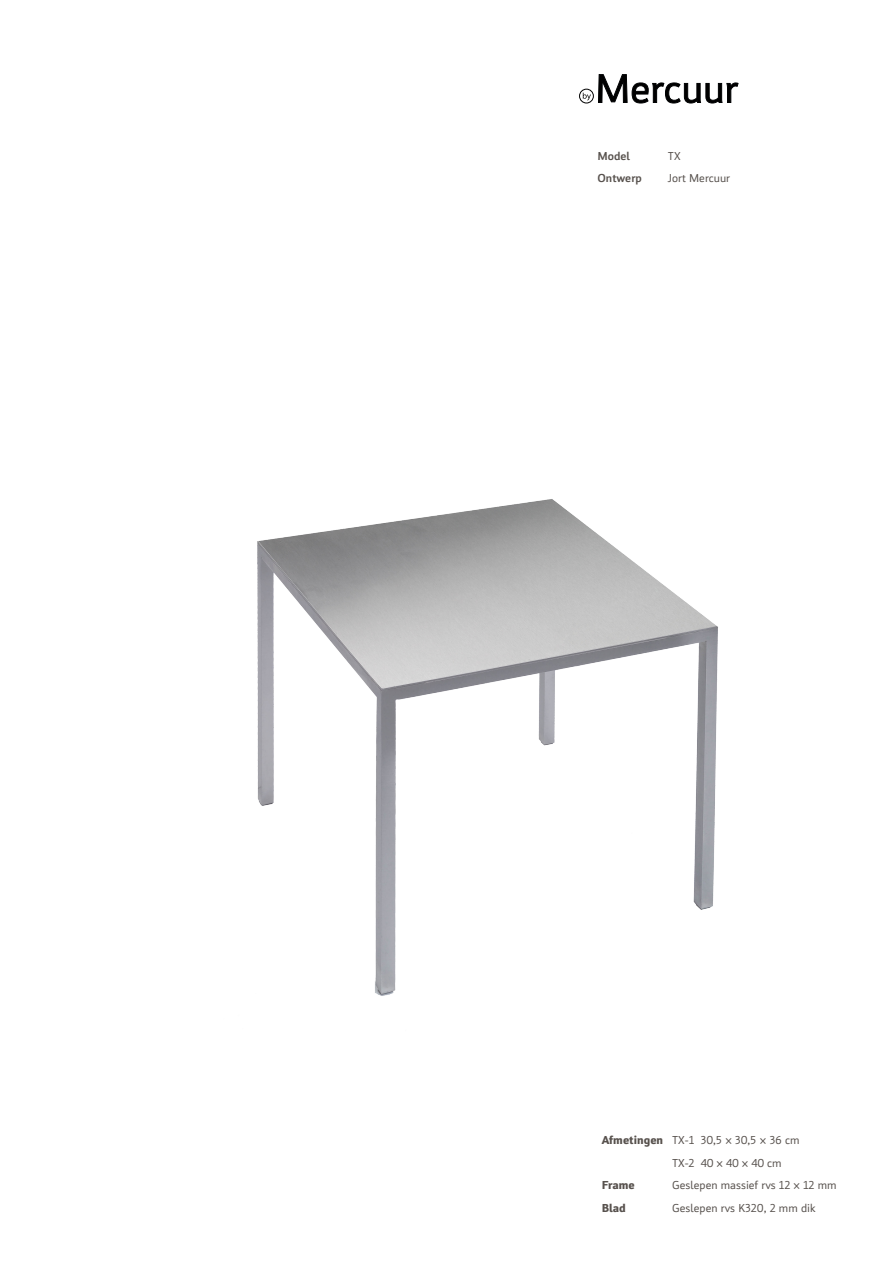
<style>
.page{position:relative;width:893px;height:1263px;background:#fff}
.page>*{position:absolute;margin:0;border:0;box-sizing:border-box;transform-origin:0 0}
.t1{font:12px "Insider";color:#57514d}
.t2{font:500 12px "Insider";color:#57514d}
.t3{font:700 12px "Insider";color:#57514d}
.s1{font-weight:700}
</style>
<div class="page">
<img style="left:257px;top:499px;width:461px;height:497px">
<div style="left:579px;top:89px;width:15px;height:14px;border:1px solid #000;border-radius:50%"></div>
<svg style="left:598px;top:74px;width:140px;height:29px"></svg>
<svg style="left:583px;top:93px;width:8px;height:8px"></svg>
<p class="t2" style="left:597px;top:148px;width:34px">Model</p>
<p class="t1" style="left:668px;top:149px;width:14px">TX</p>
<p class="t2" style="left:597px;top:171px;width:46px">Ontwerp</p>
<p class="t1" style="left:668px;top:171px;width:64px">Jort Mercuur</p>
<p class="t1" style="left:602px;top:1133px;width:199px"><span class="s1">Afmetingen</span> TX-1 30,5 × 30,5 × 36 cm</p>
<p class="t1" style="left:672px;top:1156px;width:111px">TX-2 40 × 40 × 40 cm</p>
<p class="t3" style="left:602px;top:1178px;width:35px">Frame</p>
<p class="t1" style="left:672px;top:1178px;width:166px">Geslepen massief rvs 12 × 12 mm</p>
<p class="t3" style="left:602px;top:1200px;width:26px">Blad</p>
<p class="t1" style="left:672px;top:1201px;width:145px">Geslepen rvs K320, 2 mm dik</p>
</div>
